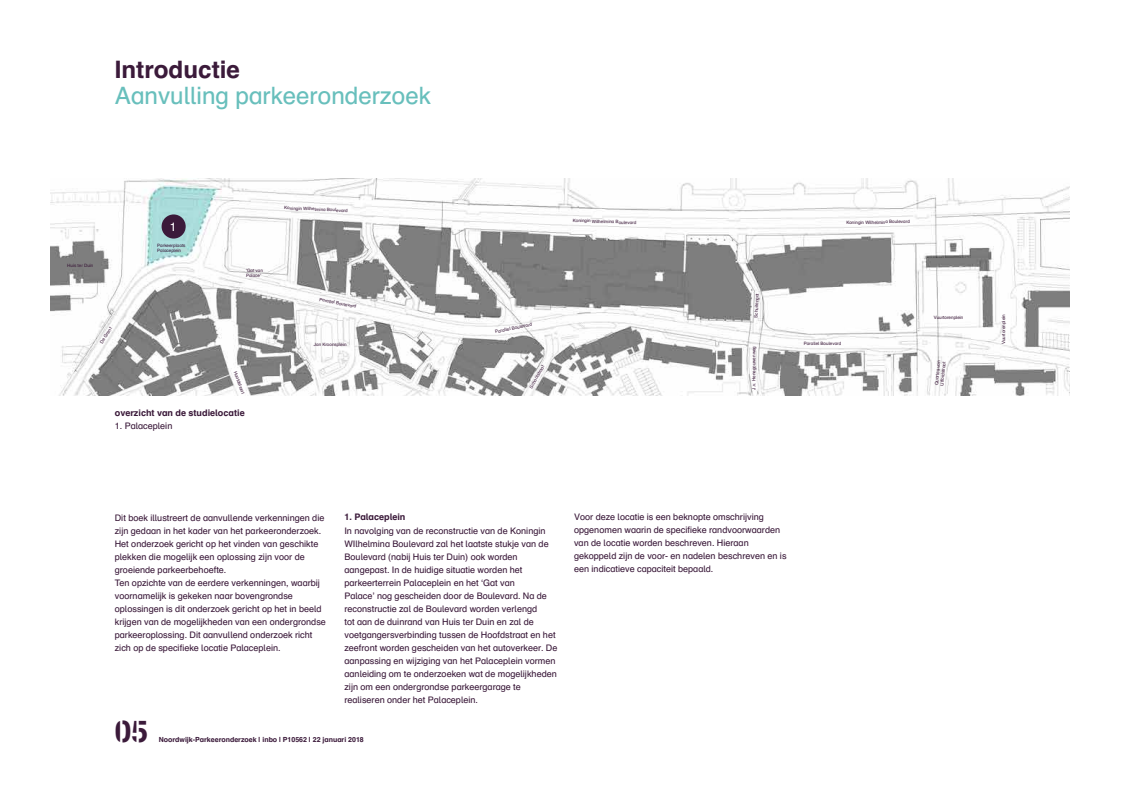
<style>
.page{position:relative;width:1134px;height:786px;background:#fff}
.page>*{position:absolute;margin:0;border:0;box-sizing:border-box;transform-origin:0 0}
.t1{font:500 30px "Inbo";color:#3b1a3a}
.t2{font:24px "Schulbuch Nord";color:#68bfbc}
.t3{font:700 24px "Schulbuch Nord";color:#3b1a3a}
.t4{font:12px "Schulbuch Nord";color:#fff}
.t5{font:9px/13px "Schulbuch Nord";color:#3b1a3a}
.t6{font:700 9px "Schulbuch Nord";color:#3b1a3a}
.t7{font:700 7px "Schulbuch Nord";color:#3b1a3a}
.t8{font:4.5px/5.4px "Schulbuch Nord";color:#3b1a3a}
</style>
<div class="page">
<img style="left:50px;top:179px;width:1019px;height:216px">
<div style="left:162px;top:214px;width:24px;height:24px;background:#3b1a3a;border-radius:50%"></div>
<h2 class="t3" style="left:115px;top:54px;width:127px">Introductie</h2>
<h2 class="t2" style="left:115px;top:81px;width:318px">Aanvulling parkeeronderzoek</h2>
<h3 class="t4" style="left:170px;top:219px;width:8px">1</h3>
<p class="t8" style="left:67px;top:262px;width:28px">Huis ter Duin</p>
<p class="t8" style="left:99px;top:341px;width:20px;rotate:-58deg">De Grent</p>
<p class="t8" style="left:157px;top:242px;width:30px">Parkeerplaats<br>Palaceplein</p>
<p class="t8" style="left:246px;top:267px;width:18px">‘Gat van<br>Palace’</p>
<p class="t8" style="left:238px;top:370px;width:25px;rotate:70deg">Hoofdstraat</p>
<p class="t6" style="left:115px;top:407px;width:131px">overzicht van de studielocatie</p>
<p class="t5" style="left:115px;top:419px;width:59px">1. Palaceplein</p>
<p class="t8" style="left:284px;top:204px;width:65px;rotate:3deg">Koningin Wilhelmina Boulevard</p>
<p class="t8" style="left:320px;top:296px;width:39px;rotate:11deg">Parallel Boulevard</p>
<p class="t8" style="left:314px;top:341px;width:34px">Jan Kroonsplein</p>
<p class="t8" style="left:573px;top:217px;width:65px;rotate:2deg">Koningin Wilhelmina Boulevard</p>
<p class="t8" style="left:495px;top:329px;width:39px;rotate:-12deg">Parallel Boulevard</p>
<p class="t8" style="left:528px;top:386px;width:27px;rotate:-61deg">Schoolstraat</p>
<p class="t8" style="left:753px;top:317px;width:26px;rotate:-87deg">Schuitengat</p>
<p class="t8" style="left:751px;top:389px;width:45px;rotate:-90deg">J.v. Henegouwenweg</p>
<p class="t8" style="left:846px;top:220px;width:65px;rotate:-1deg">Koningin Wilhelmina Boulevard</p>
<p class="t8" style="left:804px;top:340px;width:39px">Parallel Boulevard</p>
<p class="t8" style="left:933px;top:315px;width:31px;rotate:-1deg">Vuurtorenplein</p>
<p class="t8" style="left:1001px;top:344px;width:31px;rotate:-90deg">Vuurtorenplein</p>
<p class="t8" style="left:934px;top:384px;width:26px;rotate:-85deg">Quarles van<br>Uffordstraat</p>
<p class="t5" style="left:115px;top:510px;width:213px">Dit boek illustreert de aanvullende verkenningen die zijn gedaan in het kader van het parkeeronderzoek.<br>Het onderzoek gericht op het vinden van geschikte plekken die mogelijk een oplossing zijn voor de groeiende parkeerbehoefte.<br>Ten opzichte van de eerdere verkenningen, waarbij voornamelijk is gekeken naar bovengrondse oplossingen is dit onderzoek gericht op het in beeld krijgen van de mogelijkheden van een ondergrondse parkeeroplossing. Dit aanvullend onderzoek richt zich op de specifieke locatie Palaceplein.</p>
<p class="t6" style="left:344px;top:511px;width:63px">1. Palaceplein</p>
<p class="t5" style="left:344px;top:523px;width:215px">In navolging van de reconstructie van de Koningin WIlhelmina Boulevard zal het laatste stukje van de Boulevard (nabij Huis ter Duin) ook worden aangepast. In de huidige situatie worden het parkeerterrein Palaceplein en het ‘Gat van<br>Palace’ nog gescheiden door de Boulevard. Na de reconstructie zal de Boulevard worden verlengd<br>tot aan de duinrand van Huis ter Duin en zal de voetgangersverbinding tussen de Hoofdstraat en het zeefront worden gescheiden van het autoverkeer. De aanpassing en wijziging van het Palaceplein vormen aanleiding om te onderzoeken wat de mogelijkheden zijn om een ondergrondse parkeergarage te realiseren onder het Palaceplein.</p>
<h1 class="t1" style="left:115px;top:714px;width:35px">05</h1>
<p class="t7" style="left:159px;top:734px;width:207px">Noordwijk-Parkeeronderzoek | inbo | P10562 | 22 januari 2018</p>
<p class="t5" style="left:574px;top:510px;width:214px">Voor deze locatie is een beknopte omschrijving opgenomen waarin de specifieke randvoorwaarden van de locatie worden beschreven. Hieraan gekoppeld zijn de voor- en nadelen beschreven en is een indicatieve capaciteit bepaald.</p>
</div>
